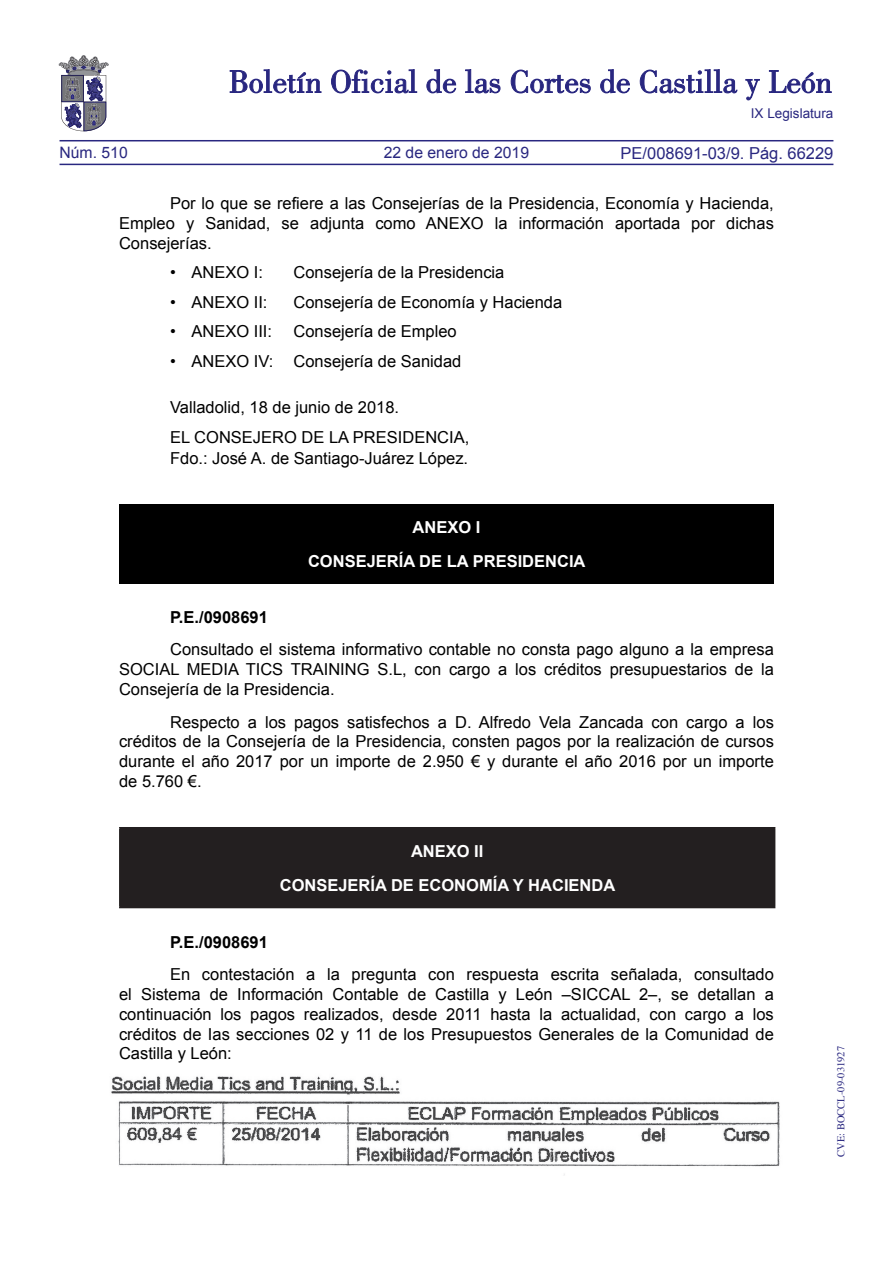
<style>
.page{position:relative;width:893px;height:1263px;background:#fff}
.page>*{position:absolute;margin:0;border:0;box-sizing:border-box;transform-origin:0 0}
.t1{font:16.5px/19.8px "Arial";color:#000;text-align:justify}
.t2{font:700 16.5px/33.8px "Arial";color:#fff;text-align:center}
.t3{font:16.5px "Arial";color:#292780}
.t4{font:700 16.5px "Arial";color:#000}
.t5{font:15.75px "Arial";color:#292780}
.t6{font:13.5px "Arial";color:#292780}
.t7{font:10.5px "Times";color:#292780}
</style>
<div class="page">
<hr style="left:60px;top:164px;width:773px;height:1px;background:#292780">
<hr style="left:60px;top:140px;width:773px;height:1px;background:#292780">
<svg style="left:230px;top:69px;width:91px;height:24px"></svg>
<svg style="left:331px;top:69px;width:86px;height:24px"></svg>
<svg style="left:426px;top:69px;width:30px;height:24px"></svg>
<svg style="left:465px;top:69px;width:35px;height:24px"></svg>
<svg style="left:511px;top:70px;width:80px;height:23px"></svg>
<svg style="left:600px;top:69px;width:30px;height:24px"></svg>
<svg style="left:640px;top:69px;width:97px;height:24px"></svg>
<svg style="left:745px;top:79px;width:15px;height:21px"></svg>
<svg style="left:769px;top:70px;width:62px;height:23px"></svg>
<svg style="left:59px;top:55px;width:49px;height:76px"></svg>
<div style="left:119px;top:504px;width:655px;height:79px;background:#000"></div>
<div style="left:120px;top:828px;width:655px;height:79px;background:#231f20"></div>
<hr style="left:119px;top:827px;width:656px;height:1px;background:#231f20">
<hr style="left:119px;top:828px;width:2px;height:79px;background:#231f20">
<hr style="left:119px;top:907px;width:656px;height:1px;background:#231f20">
<img style="left:111px;top:1076px;width:669px;height:99px">
<p class="t6" style="left:751px;top:105px;width:84px">IX Legislatura</p>
<p class="t3" style="left:621px;top:142px;width:214px">PE/008691-03/9. Pág. 66229</p>
<p class="t1" style="left:119px;top:193px;width:656px;text-indent:51px">Por lo que se refiere a las Consejerías de la Presidencia, Economía y Hacienda, Empleo y Sanidad, se adjunta como ANEXO la información aportada por dichas Consejerías.</p>
<p class="t1" style="left:170px;top:263px;width:94px">• ANEXO I:</p>
<p class="t1" style="left:294px;top:263px;width:212px">Consejería de la Presidencia</p>
<p class="t1" style="left:170px;top:292px;width:99px">• ANEXO II:</p>
<p class="t1" style="left:294px;top:292px;width:270px">Consejería de Economía y Hacienda</p>
<p class="t1" style="left:170px;top:322px;width:104px">• ANEXO III:</p>
<p class="t1" style="left:294px;top:322px;width:165px">Consejería de Empleo</p>
<p class="t1" style="left:170px;top:351px;width:293px">• ANEXO IV: Consejería de Sanidad</p>
<p class="t1" style="left:170px;top:393px;width:301px;line-height:29.5px">Valladolid, 18 de junio de 2018.<br>EL CONSEJERO DE LA PRESIDENCIA,</p>
<p class="t1" style="left:170px;top:448px;width:300px">Fdo.: José A. de Santiago-Juárez López.</p>
<p class="t5" style="left:60px;top:142px;width:70px">Núm. 510</p>
<p class="t5" style="left:384px;top:142px;width:147px">22 de enero de 2019</p>
<p class="t2" style="left:308px;top:511px;width:279px">ANEXO I<br>CONSEJERÍA DE LA PRESIDENCIA</p>
<p class="t4" style="left:170px;top:606px;width:99px">P.E./0908691</p>
<p class="t1" style="left:119px;top:640px;width:656px;text-indent:51px">Consultado el sistema informativo contable no consta pago alguno a la empresa SOCIAL MEDIA TICS TRAINING S.L, con cargo a los créditos presupuestarios de la Consejería de la Presidencia.</p>
<p class="t1" style="left:119px;top:712px;width:656px;text-indent:51px">Respecto a los pagos satisfechos a D. Alfredo Vela Zancada con cargo a los créditos de la Consejería de la Presidencia, consten pagos por la realización de cursos durante el año 2017 por un importe de 2.950 € y durante el año 2016 por un importe de 5.760 €.</p>
<p class="t2" style="left:280px;top:835px;width:337px">ANEXO II<br>CONSEJERÍA DE ECONOMÍA Y HACIENDA</p>
<p class="t4" style="left:170px;top:931px;width:99px">P.E./0908691</p>
<p class="t1" style="left:119px;top:965px;width:656px;text-indent:51px">En contestación a la pregunta con respuesta escrita señalada, consultado el Sistema de Información Contable de Castilla y León –SICCAL 2–, se detallan a continuación los pagos realizados, desde 2011 hasta la actualidad, con cargo a los créditos de Ias secciones 02 y 11 de los Presupuestos Generales de la Comunidad de Castilla y León:</p>
<p class="t7" style="left:831px;top:1157px;width:112px;rotate:-90deg">CVE: BOCCL-09-031927</p>
</div>
